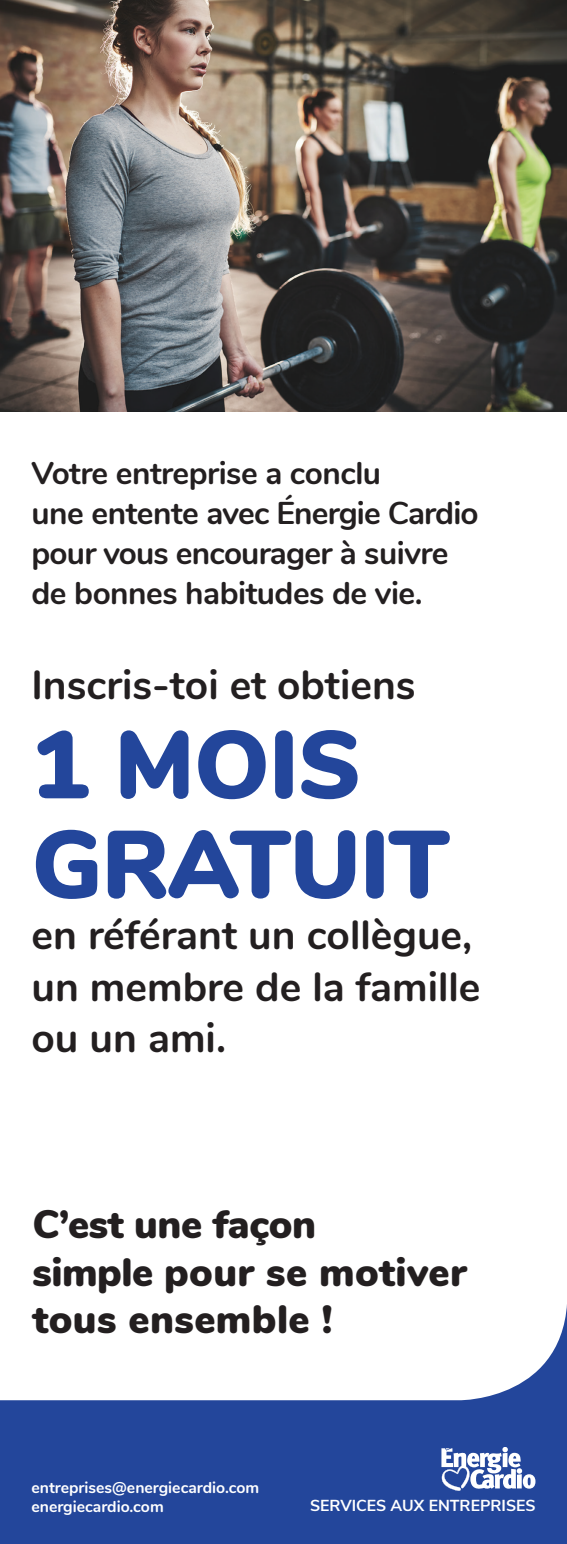
<style>
.page{position:relative;width:567px;height:1544px;background:#fff}
.page>*{position:absolute;margin:0;border:0;box-sizing:border-box;transform-origin:0 0}
.t1{font:900 95.64px/99.8px "Nunito";letter-spacing:-.01em;color:#23469b}
.t2{font:700 40.77px/51.4px "Nunito";color:#231f20}
.t3{font:900 39.64px/47.9px "Nunito";letter-spacing:.01em;color:#231f20}
.t4{font:700 31.5px/39.8px "Nunito";letter-spacing:-.015em;color:#231f20}
.t5{font:700 15.92px "Nunito Sans";color:#fff}
.t6{font:700 15.75px/19.2px "Nunito";color:#fff}
</style>
<div class="page">
<svg style="left:0;top:1304px;width:567px;height:240px;fill:#23469b"></svg>
<svg style="left:441px;top:1447px;width:94px;height:43px"></svg>
<img style="left:0;top:0;width:567px;height:412px">
<p class="t4" style="left:32px;top:451px;width:449px">Votre entreprise a conclu<br>une entente avec Énergie Cardio pour vous encourager à suivre de bonnes habitudes de vie.</p>
<p class="t2" style="left:32px;top:656px;width:386px">Inscris-toi et obtiens</p>
<h1 class="t1" style="left:32px;top:709px;width:419px">1 MOIS<br>GRATUIT</h1>
<p class="t2" style="left:32px;top:907px;width:450px">en référant un collègue, un membre de la famille ou un ami.</p>
<p class="t3" style="left:32px;top:1197px;width:436px">C’est une façon<br>simple pour se motiver tous ensemble !</p>
<p class="t6" style="left:32px;top:1477px;width:229px">entreprises@energiecardio.com energiecardio.com</p>
<p class="t5" style="left:310px;top:1494px;width:227px">SERVICES AUX ENTREPRISES</p>
</div>
